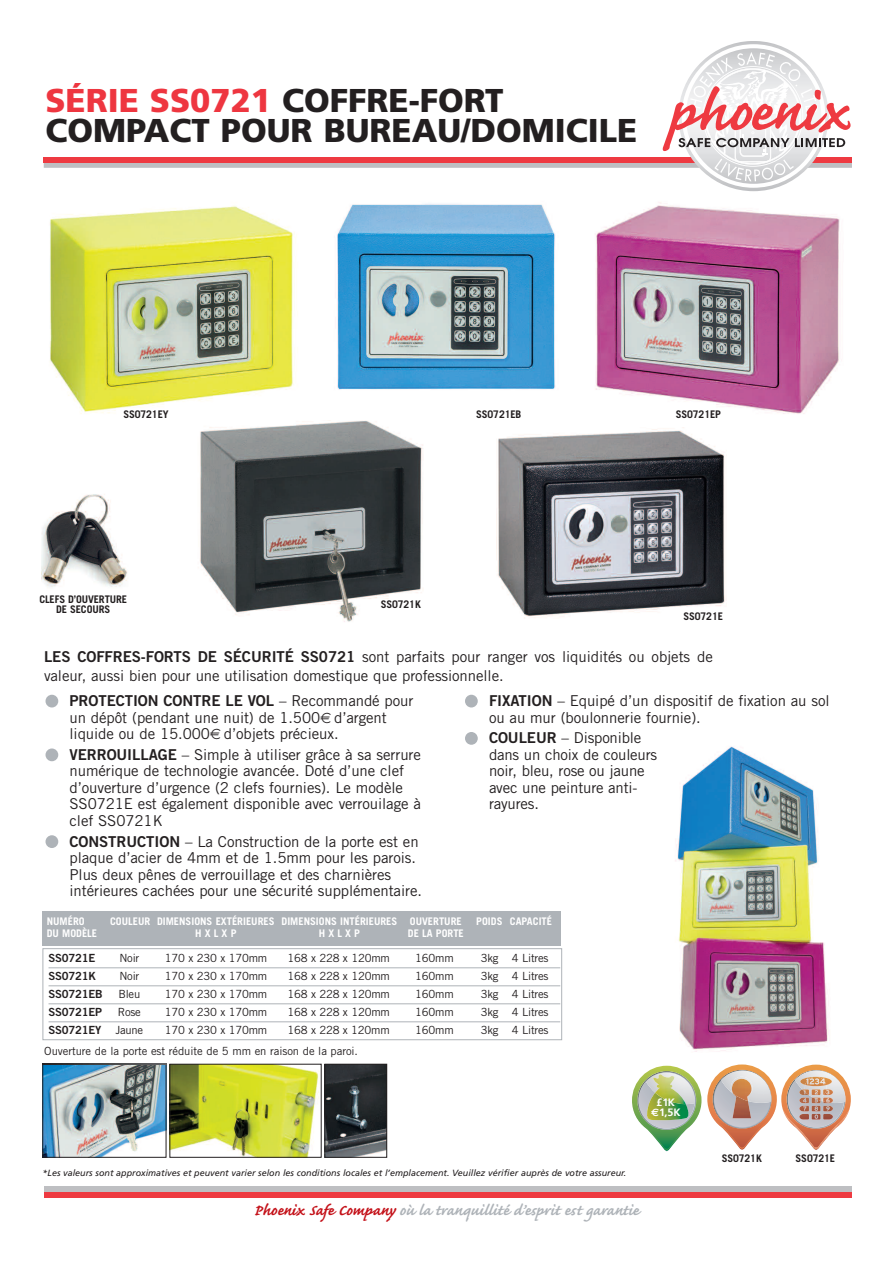
<style>
.page{position:relative;width:893px;height:1263px;background:#fff}
.page>*{position:absolute;margin:0;border:0;box-sizing:border-box;transform-origin:0 0}
.t1{font:900 33px/30px "Frutiger";color:#231f20}
.t2{font:700 19.5px "Caflisch Script";color:#aeb3b8}
.t3{font:15px/16.5px "Trade Gothic";letter-spacing:-.005em;color:#231f20}
.t4{font:15px "Trade Gothic Bold Two";letter-spacing:-.005em;color:#231f20}
.t5{font:11.25px "Trade Gothic";letter-spacing:-.02em;color:#231f20}
.t6{font:11.25px "Trade Gothic Bold Two";letter-spacing:-.02em;color:#231f20}
.t7{font:700 10.8px/9.9px "Frutiger";color:#fff;text-align:center}
.t8{font:700 10.5px "Trade Gothic";color:#fff}
.t9{font:700 10.5px/10.5px "Trade Gothic";letter-spacing:-.01em;color:#231f20;text-align:center}
.t10{font:italic 9px "Frutiger";color:#231f20}
.s1{color:#ee3640}
.s2{font-family:"Trade Gothic Bold Two"}
.s3{font-family:"Trade Gothic"}
.s4{font-family:"Euro Sans"}
.s5{color:#c4121a}
</style>
<div class="page">
<div style="left:44px;top:1187px;width:808px;height:5px;background:#bebfc2"></div>
<div style="left:44px;top:1192px;width:808px;height:5px;background:#ee3a41"></div>
<svg style="left:44px;top:41px;width:808px;height:150px"></svg>
<svg style="left:632px;top:1066px;width:69px;height:86px"></svg>
<img style="left:646px;top:1093px;width:43px;height:27px">
<img style="left:653px;top:1074px;width:33px;height:30px">
<div style="left:43px;top:948px;width:519px;height:92px;border:1px solid #aeb3b8"></div>
<hr style="left:49px;top:967px;width:511px;height:1px;background:#aeb3b8">
<hr style="left:49px;top:985px;width:511px;height:1px;background:#aeb3b8">
<hr style="left:49px;top:1003px;width:511px;height:1px;background:#aeb3b8">
<hr style="left:49px;top:1021px;width:511px;height:1px;background:#aeb3b8">
<div style="left:43px;top:911px;width:518px;height:34px;background:#aeb3b8"></div>
<img style="left:50px;top:202px;width:790px;height:212px">
<svg style="left:707px;top:1064px;width:144px;height:86px"></svg>
<img style="left:733px;top:1101px;width:18px;height:17px">
<img style="left:732px;top:1079px;width:20px;height:22px">
<img style="left:200px;top:420px;width:223px;height:202px">
<img style="left:496px;top:427px;width:229px;height:191px">
<img style="left:41px;top:494px;width:86px;height:93px">
<div style="left:46px;top:695px;width:12px;height:12px;background:#aeb3b8;border-radius:50%"></div>
<div style="left:46px;top:748px;width:12px;height:13px;background:#aeb3b8;border-radius:50%"></div>
<div style="left:46px;top:835px;width:12px;height:13px;background:#aeb3b8;border-radius:50%"></div>
<div style="left:465px;top:695px;width:13px;height:12px;background:#aeb3b8;border-radius:50%"></div>
<div style="left:465px;top:732px;width:13px;height:13px;background:#aeb3b8;border-radius:50%"></div>
<img style="left:675px;top:746px;width:154px;height:306px">
<img style="left:45px;top:1066px;width:119px;height:89px">
<img style="left:43px;top:1063px;width:345px;height:1px">
<img style="left:172px;top:1066px;width:147px;height:89px">
<div style="left:170px;top:1064px;width:151px;height:93px;border:1px solid #231f20"></div>
<img style="left:327px;top:1066px;width:58px;height:89px">
<div style="left:325px;top:1064px;width:62px;height:93px;border:1px solid #231f20"></div>
<h1 class="t1" style="left:45px;top:88px;width:593px"><span class="s1">SÉRIE SS0721</span> COFFRE-FORT<br>COMPACT POUR BUREAU/DOMICILE</h1>
<p class="t9" style="left:123px;top:410px;width:47px">SS0721EY</p>
<p class="t9" style="left:476px;top:410px;width:47px">SS0721EB</p>
<p class="t9" style="left:676px;top:410px;width:47px">SS0721EP</p>
<p class="t9" style="left:39px;top:595px;width:89px">CLEFS D’OUVERTURE<br>DE SECOURS</p>
<p class="t9" style="left:381px;top:599px;width:42px">SS0721K</p>
<p class="t9" style="left:683px;top:611px;width:41px">SS0721E</p>
<p class="t3" style="left:44px;top:648px;width:670px;line-height:19.5px"><span class="s2">LES COFFRES-FORTS DE SÉCURITÉ SS0721</span> sont parfaits pour ranger vos liquidités ou objets de valeur, aussi bien pour une utilisation domestique que professionnelle.</p>
<p class="t4" style="left:70px;top:695px;width:345px">PROTECTION CONTRE LE VOL <span class="s3">– Recommandé pour</span></p>
<p class="t3" style="left:70px;top:710px;width:319px">un dépôt (pendant une nuit) de 1.500 d’argent liquide ou de 15.000 d’objets précieux.</p>
<p class="t3" style="left:70px;top:747px;width:353px"><span class="s2">VERROUILLAGE</span> – Simple à utiliser grâce à sa serrure numérique de technologie avancée. Doté d’une clef d’ouverture d’urgence (2 clefs fournies). Le modèle SS0721E est également disponible avec verrouilage à clef SS0721K</p>
<p class="t3" style="left:70px;top:834px;width:354px"><span class="s2">CONSTRUCTION</span> – La Construction de la porte est en plaque d’acier de 4mm et de 1.5mm pour les parois.<br>Plus deux pênes de verrouillage et des charnières intérieures cachées pour une sécurité supplémentaire.</p>
<p class="t3" style="left:489px;top:694px;width:342px"><span class="s2">FIXATION</span> – Equipé d’un dispositif de fixation au sol ou au mur (boulonnerie fournie).</p>
<p class="t3" style="left:489px;top:731px;width:170px"><span class="s2">COULEUR</span> – Disponible dans un choix de couleurs noir, bleu, rose ou jaune avec une peinture anti&shy;rayures.</p>
<p class="t8" style="left:47px;top:917px;width:39px">NUMÉRO</p>
<p class="t8" style="left:110px;top:917px;width:353px">COULEUR DIMENSIONS EXTÉRIEURES DIMENSIONS INTÉRIEURES OUVERTURE</p>
<p class="t8" style="left:476px;top:917px;width:77px">POIDS CAPACITÉ</p>
<p class="t8" style="left:47px;top:930px;width:52px">DU MODÈLE</p>
<p class="t8" style="left:195px;top:930px;width:43px">HXLXP</p>
<p class="t8" style="left:319px;top:930px;width:43px">HXLXP</p>
<p class="t8" style="left:408px;top:930px;width:58px">DE LA PORTE</p>
<p class="t6" style="left:49px;top:954px;width:48px">SS0721E</p>
<p class="t5" style="left:119px;top:954px;width:22px">Noir</p>
<p class="t5" style="left:165px;top:954px;width:104px">170 x 230 x 170mm</p>
<p class="t5" style="left:287px;top:954px;width:104px">168 x 228 x 120mm</p>
<p class="t5" style="left:415px;top:954px;width:40px">160mm</p>
<p class="t5" style="left:481px;top:954px;width:69px">3kg 4 Litres</p>
<p class="t6" style="left:49px;top:972px;width:49px">SS0721K</p>
<p class="t5" style="left:119px;top:972px;width:22px">Noir</p>
<p class="t5" style="left:165px;top:972px;width:104px">170 x 230 x 170mm</p>
<p class="t5" style="left:287px;top:972px;width:104px">168 x 228 x 120mm</p>
<p class="t5" style="left:415px;top:972px;width:40px">160mm</p>
<p class="t5" style="left:481px;top:972px;width:69px">3kg 4 Litres</p>
<p class="t6" style="left:49px;top:990px;width:56px">SS0721EB</p>
<p class="t5" style="left:118px;top:990px;width:23px">Bleu</p>
<p class="t5" style="left:165px;top:990px;width:104px">170 x 230 x 170mm</p>
<p class="t5" style="left:287px;top:990px;width:104px">168 x 228 x 120mm</p>
<p class="t5" style="left:415px;top:990px;width:40px">160mm</p>
<p class="t5" style="left:481px;top:990px;width:69px">3kg 4 Litres</p>
<p class="t6" style="left:49px;top:1008px;width:55px">SS0721EP</p>
<p class="t5" style="left:118px;top:1008px;width:25px">Rose</p>
<p class="t5" style="left:165px;top:1008px;width:104px">170 x 230 x 170mm</p>
<p class="t5" style="left:287px;top:1008px;width:104px">168 x 228 x 120mm</p>
<p class="t5" style="left:415px;top:1008px;width:40px">160mm</p>
<p class="t5" style="left:481px;top:1008px;width:69px">3kg 4 Litres</p>
<p class="t6" style="left:49px;top:1026px;width:96px">SS0721EY <span class="s3">Jaune</span></p>
<p class="t5" style="left:165px;top:1026px;width:104px">170 x 230 x 170mm</p>
<p class="t5" style="left:287px;top:1026px;width:104px">168 x 228 x 120mm</p>
<p class="t5" style="left:415px;top:1026px;width:40px">160mm</p>
<p class="t5" style="left:481px;top:1026px;width:69px">3kg 4 Litres</p>
<p class="t5" style="left:44px;top:1047px;width:315px">Ouverture de la porte est réduite de 5 mm en raison de la paroi.</p>
<p class="t7" style="left:651px;top:1098px;width:31px">£1K <span class="s4">€</span>1,5K</p>
<p class="t10" style="left:43px;top:1169px;width:585px">*Les valeurs sont approximatives et peuvent varier selon les conditions locales et l’emplacement. Veuillez vérifier auprès de votre assureur.</p>
<h2 class="t2" style="left:254px;top:1197px;width:387px"><span class="s5">Phoenix Safe Company</span> où la tranquillité d’esprit est garantie</h2>
<p class="t9" style="left:722px;top:1153px;width:42px">SS0721K</p>
<p class="t9" style="left:795px;top:1153px;width:41px">SS0721E</p>
</div>
